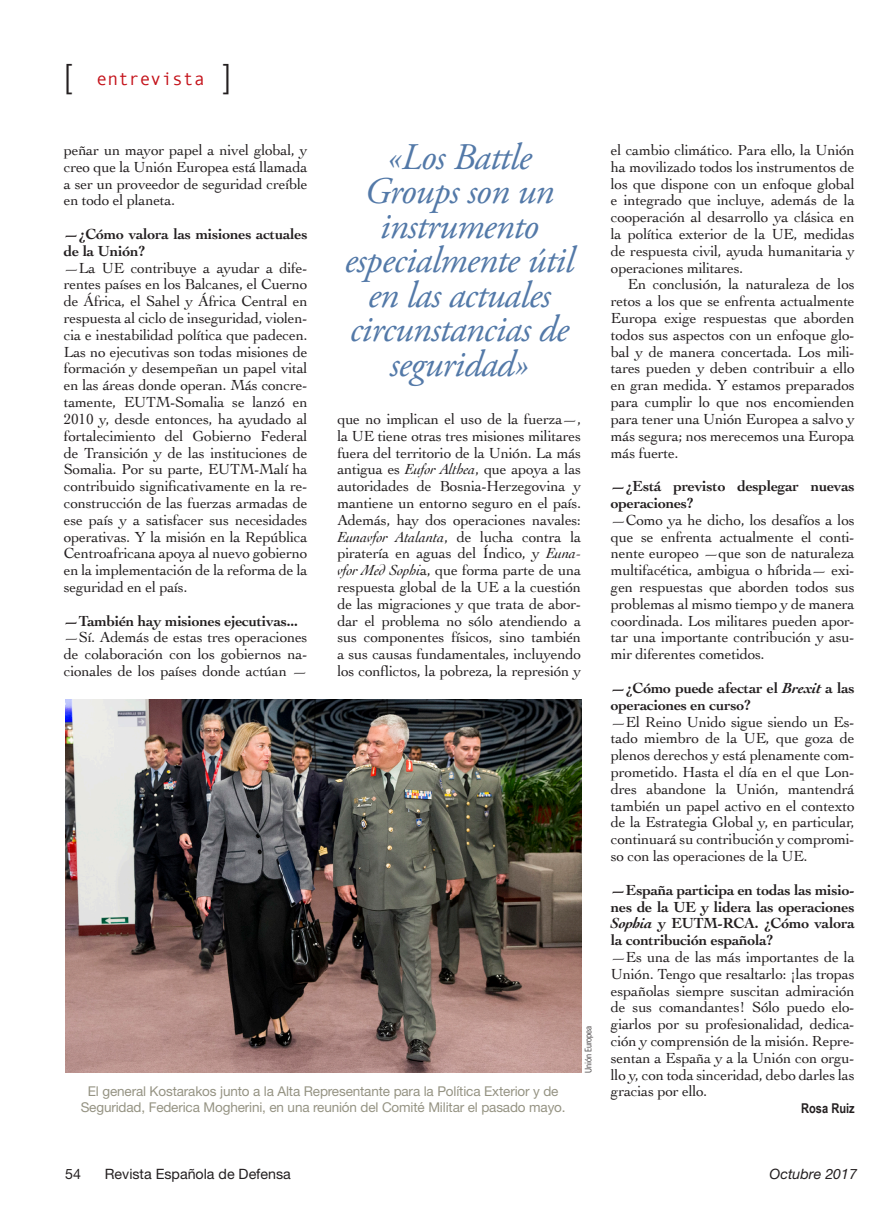
<style>
.page{position:relative;width:893px;height:1217px;background:#fff}
.page>*{position:absolute;margin:0;border:0;box-sizing:border-box;transform-origin:0 0}
.Sumarioaviación{font:italic 37.5px/34.5px "Adobe Garamond Pro";letter-spacing:-.02em;color:#5379a8;text-align:center}
.t1{font:300 33px "Helvetica Neue";color:#231f20}
.t2{font:18px "Monotypecom";color:#c4121a}
.Texto_general{font:15.3px/16.8px "Cochin";letter-spacing:-.015em;color:#231f20;text-align:justify}
.Texto_general-2{font:700 15.3px/16.8px "Cochin";letter-spacing:-.015em;color:#231f20}
.t3{font:14.25px "Helvetica Neue";color:#231f20}
.t4{font:italic 14.25px "Helvetica Neue";color:#231f20}
.Pie_de_foto{font:13.5px/15.8px "Helvetica Neue";letter-spacing:-.01em;color:#959383;text-align:center}
.Firma{font:700 13.5px "Arial Narrow";color:#231f20}
.Crédito_foto{font:300 condensed 9px "Univers";letter-spacing:-.005em;color:#231f20}
.s1{font-family:"Helvetica Neue";font-weight:300;font-size:33px;color:#231f20}
.s2{font-style:italic}
</style>
<div class="page">
<img style="left:65px;top:699px;width:516px;height:373px">
<p class="t1" style="left:64px;top:56px;width:9px">[</p>
<p class="t2" style="left:97px;top:68px;width:136px">entrevista <span class="s1">]</span></p>
<p class="Texto_general" style="left:64px;top:141px;width:245px">peñar un mayor papel a nivel global, y creo que la Unión Europea está llamada a ser un proveedor de seguridad creíble en todo el planeta.</p>
<p class="Texto_general-2" style="left:64px;top:225px;width:245px">—¿Cómo valora las misiones actuales de la Unión?</p>
<p class="Texto_general" style="left:64px;top:258px;width:245px">—La UE contribuye a ayudar a dife&shy;rentes países en los Balcanes, el Cuerno de África, el Sahel y África Central en respuesta al ciclo de inseguridad, violen&shy;cia e inestabilidad política que padecen.<br>Las no ejecutivas son todas misiones de formación y desempeñan un papel vital en las áreas donde operan. Más concre&shy;tamente, EUTM-Somalia se lanzó en 2010 y, desde entonces, ha ayudado al fortalecimiento del Gobierno Federal de Transición y de las instituciones de Somalia. Por su parte, EUTM-Malí ha contribuido significativamente en la re&shy;construcción de las fuerzas armadas de ese país y a satisfacer sus necesidades operativas. Y la misión en la República Centroafricana apoya al nuevo gobierno en la implementación de la reforma de la seguridad en el país.</p>
<p class="Texto_general-2" style="left:64px;top:611px;width:236px">—También hay misiones ejecutivas...</p>
<p class="Texto_general" style="left:64px;top:628px;width:245px">—Sí. Además de estas tres operaciones de colaboración con los gobiernos na&shy;cionales de los países donde actúan —</p>
<p class="Sumarioaviación" style="left:344px;top:140px;width:231px">«Los Battle<br>Groups son un instrumento especialmente útil en las actuales circunstancias de seguridad»</p>
<p class="Texto_general" style="left:337px;top:410px;width:245px">que no implican el uso de la fuerza—, la UE tiene otras tres misiones militares fuera del territorio de la Unión. La más antigua es <span class="s2">Eufor Althea</span>, que apoya a las autoridades de Bosnia-Herzegovina y mantiene un entorno seguro en el país.<br>Además, hay dos operaciones navales:<br><span class="s2">Eunavfor Atalanta</span>, de lucha contra la piratería en aguas del Índico, y <span class="s2">Euna&shy;vfor Med Sophi</span>a, que forma parte de una respuesta global de la UE a la cuestión de las migraciones y que trata de abor&shy;dar el problema no sólo atendiendo a sus componentes físicos, sino también a sus causas fundamentales, incluyendo los conflictos, la pobreza, la represión y</p>
<p class="Crédito_foto" style="left:583px;top:1072px;width:48px;rotate:-90deg">Unión Europea</p>
<p class="Pie_de_foto" style="left:81px;top:1082px;width:486px">El general Kostarakos junto a la Alta Representante para la Política Exterior y de<br>Seguridad, Federica Mogherini, en una reunión del Comité Militar el pasado mayo.</p>
<p class="Texto_general" style="left:611px;top:141px;width:245px">el cambio climático. Para ello, la Unión ha movilizado todos los instrumentos de los que dispone con un enfoque global e integrado que incluye, además de la cooperación al desarrollo ya clásica en la política exterior de la UE, medidas de respuesta civil, ayuda humanitaria y operaciones militares.</p>
<p class="Texto_general" style="left:611px;top:275px;width:245px;text-indent:17px">En conclusión, la naturaleza de los retos a los que se enfrenta actualmente Europa exige respuestas que aborden todos sus aspectos con un enfoque glo&shy;bal y de manera concertada. Los mili&shy;tares pueden y deben contribuir a ello en gran medida. Y estamos preparados para cumplir lo que nos encomienden para tener una Unión Europea a salvo y más segura; nos merecemos una Europa más fuerte.</p>
<p class="Texto_general-2" style="left:611px;top:477px;width:245px">—¿Está previsto desplegar nuevas operaciones?</p>
<p class="Texto_general" style="left:611px;top:510px;width:245px">—Como ya he dicho, los desafíos a los que se enfrenta actualmente el conti&shy;nente europeo —que son de naturaleza multifacética, ambigua o híbrida— exi&shy;gen respuestas que aborden todos sus problemas al mismo tiempo y de manera coordinada. Los militares pueden apor&shy;tar una importante contribución y asu&shy;mir diferentes cometidos.</p>
<p class="Texto_general-2" style="left:611px;top:678px;width:245px">—¿Cómo puede afectar el <span class="s2">Brexit</span> a las operaciones en curso?</p>
<p class="Texto_general" style="left:611px;top:712px;width:245px">—El Reino Unido sigue siendo un Es&shy;tado miembro de la UE, que goza de plenos derechos y está plenamente com&shy;prometido. Hasta el día en el que Lon&shy;dres abandone la Unión, mantendrá también un papel activo en el contexto de la Estrategia Global y, en particular, continuará su contribución y compromi&shy;so con las operaciones de la UE.</p>
<p class="Texto_general-2" style="left:611px;top:880px;width:245px;text-align:justify">—España participa en todas las misio&shy;nes de la UE y lidera las operaciones <span class="s2">Sophia</span> y EUTM-RCA. ¿Cómo valora la contribución española?</p>
<p class="Texto_general" style="left:611px;top:947px;width:245px">—Es una de las más importantes de la Unión. Tengo que resaltarlo: ¡las tropas españolas siempre suscitan admiración de sus comandantes! Sólo puedo elo&shy;giarlos por su profesionalidad, dedica&shy;ción y comprensión de la misión. Repre&shy;sentan a España y a la Unión con orgu&shy;llo y, con toda sinceridad, debo darles las gracias por ello.</p>
<p class="Firma" style="left:801px;top:1097px;width:55px">Rosa Ruiz</p>
<p class="t3" style="left:65px;top:1164px;width:17px">54</p>
<p class="t3" style="left:105px;top:1164px;width:188px">Revista Española de Defensa</p>
<p class="t4" style="left:770px;top:1164px;width:89px">Octubre 2017</p>
</div>
